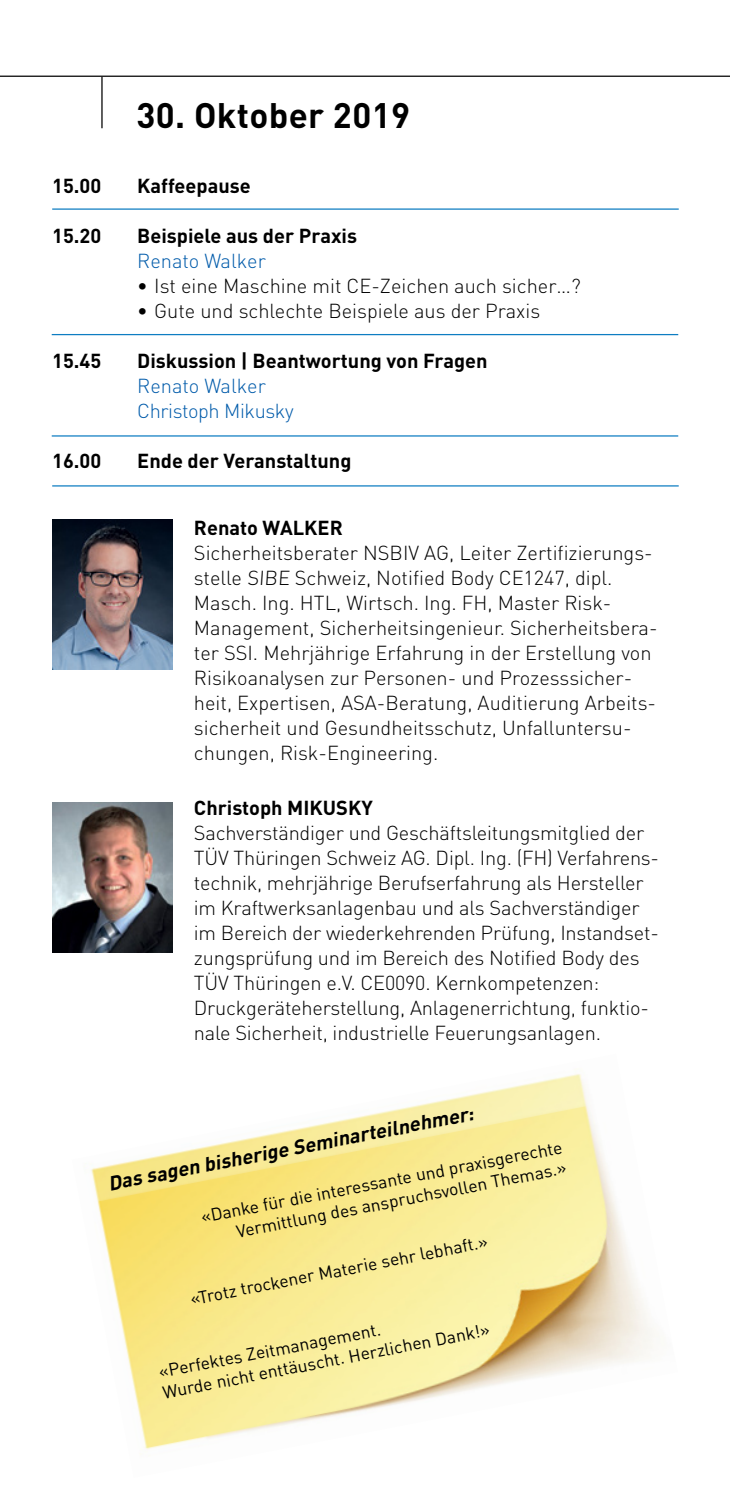
<style>
.page{position:relative;width:730px;height:1489px;background:#fff}
.page>*{position:absolute;margin:0;border:0;box-sizing:border-box;transform-origin:0 0}
.t1{font:700 35px "DINOT";letter-spacing:.01em;color:#000}
.t2{font:300 20px/25px "DINOT";letter-spacing:-.01em;color:#000}
.t3{font:700 20px "DINOT";color:#000}
.t4{font:300 20px/25px "DINOT";letter-spacing:-.005em;color:#005baa}
.t5{font:italic 700 20px "DIN Pro";color:#000}
.t6{font:17.5px/21px "DIN Pro";color:#000}
.s1{font-weight:400}
</style>
<div class="page">
<hr style="left:0;top:76px;width:730px;height:1px;background:#000">
<img style="left:52px;top:802px;width:120px;height:150px">
<img style="left:52px;top:519px;width:120px;height:150px">
<hr style="left:52px;top:208px;width:627px;height:2px;background:#0e7dc2">
<hr style="left:52px;top:334px;width:626px;height:1px;background:#0e7dc2">
<img style="left:91px;top:1074px;width:564px;height:376px">
<hr style="left:52px;top:435px;width:626px;height:1px;background:#0e7dc2">
<hr style="left:52px;top:485px;width:627px;height:1px;background:#0e7dc2">
<hr style="left:101px;top:77px;width:2px;height:51px;background:#000">
<p class="t3" style="left:52px;top:172px;width:51px">15.00</p>
<p class="t3" style="left:52px;top:222px;width:51px">15.20</p>
<p class="t3" style="left:52px;top:347px;width:51px">15.45</p>
<p class="t3" style="left:52px;top:447px;width:51px">16.00</p>
<h1 class="t1" style="left:136px;top:91px;width:275px">30. Oktober 2019</h1>
<p class="t3" style="left:137px;top:172px;width:115px">Kaffeepause</p>
<p class="t3" style="left:137px;top:222px;width:221px">Beispiele aus der Praxis</p>
<p class="t4" style="left:137px;top:247px;width:130px">Renato Walker</p>
<p class="t2" style="left:137px;top:272px;width:445px"><span class="s1">•</span> Ist eine Maschine mit CE-Zeichen auch sicher…?</p>
<p class="t2" style="left:137px;top:297px;width:404px"><span class="s1">•</span> Gute und schlechte Beispiele aus der Praxis</p>
<p class="t3" style="left:137px;top:347px;width:352px">Diskussion | Beantwortung von Fragen</p>
<p class="t4" style="left:137px;top:372px;width:158px">Renato Walker<br>Christoph Mikusky</p>
<p class="t3" style="left:137px;top:447px;width:216px">Ende der Veranstaltung</p>
<p class="t3" style="left:194px;top:514px;width:150px">Renato WALKER</p>
<p class="t2" style="left:194px;top:539px;width:465px">Sicherheitsberater NSBIV AG, Leiter Zertifizierungs&shy;stelle SIBE Schweiz, Notified Body CE1247, dipl.<br>Masch. Ing. HTL, Wirtsch. Ing. FH, Master Risk-Management, Sicherheitsingenieur. Sicherheitsbera&shy;ter SSI. Mehrjährige Erfahrung in der Erstellung von Risikoanalysen zur Personen- und Prozesssicher&shy;heit, Expertisen, ASA-Beratung, Auditierung Arbeits&shy;sicherheit und Gesundheitsschutz, Unfalluntersu&shy;chungen, Risk-Engineering.</p>
<p class="t3" style="left:194px;top:794px;width:180px">Christoph MIKUSKY</p>
<p class="t2" style="left:194px;top:819px;width:467px">Sachverständiger und Geschäftsleitungsmitglied der TÜV Thüringen Schweiz AG. Dipl. Ing. (FH) Verfahrens&shy;technik, mehrjährige Berufserfahrung als Hersteller im Kraftwerksanlagenbau und als Sachverständiger im Bereich der wiederkehrenden Prüfung, Instandset&shy;zungsprüfung und im Bereich des Notified Body des TÜV Thüringen e.V. CE0090. Kernkompetenzen:<br>Druckgeräteherstellung, Anlagenerrichtung, funktio&shy;nale Sicherheit, industrielle Feuerungsanlagen.</p>
<p class="t5" style="left:105px;top:1167px;width:373px;rotate:-11deg">Das sagen bisherige Seminarteilnehmer:</p>
<p class="t6" style="left:199px;top:1204px;width:369px;text-align:right;rotate:-11deg">«Danke für die interessante und praxisgerechte<br>Vermittlung des anspruchsvollen Themas.»</p>
<p class="t6" style="left:188px;top:1286px;width:304px;rotate:-11deg">«Trotz trockener Materie sehr lebhaft.»</p>
<p class="t6" style="left:157px;top:1359px;width:334px;rotate:-11deg">«Perfektes Zeitmanagement.<br>Wurde nicht enttäuscht. Herzlichen Dank!»</p>
</div>
